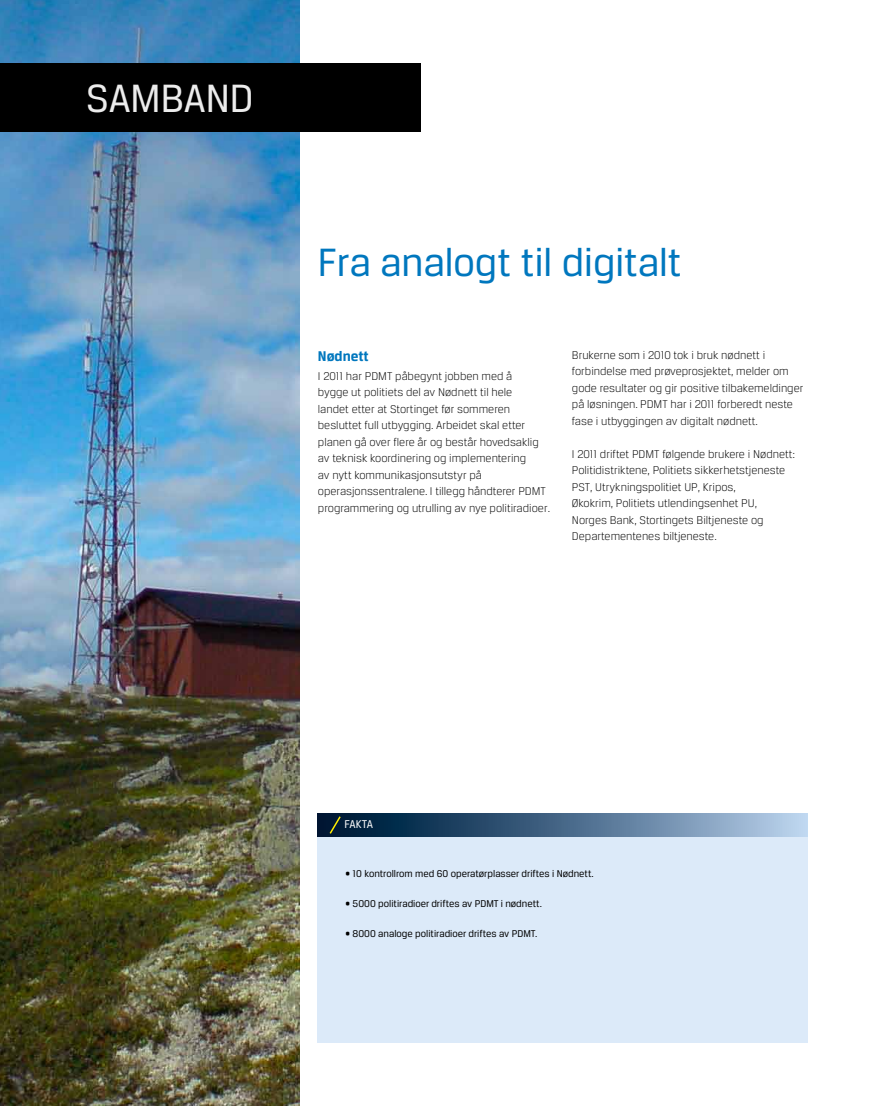
<style>
.page{position:relative;width:893px;height:1106px;background:#fff}
.page>*{position:absolute;margin:0;border:0;box-sizing:border-box;transform-origin:0 0}
.t1{font:42px "Breuer Text";color:#0077be}
.t2{font:42px "Breuer Text";color:#ececec}
.t3{font:700 15px "Breuer Text";color:#0077be}
.t4{font:300 12px/16.5px "Breuer Text";color:#000}
.t5{font:12px "Breuer Text";color:#fff}
.t6{font:10.5px "Breuer Text";color:#000}
</style>
<div class="page">
<img style="left:0;top:0;width:300px;height:1106px">
<svg style="left:73px;top:63px;width:31px;height:1px"></svg>
<div style="left:0;top:64px;width:421px;height:68px;background:#000"></div>
<div style="left:318px;top:825px;width:490px;height:217px;background:#dceaf9"></div>
<div style="left:318px;top:813px;width:490px;height:23px;background:linear-gradient(to right,#000a2b,#b5ceeb)"></div>
<svg style="left:328px;top:814px;width:14px;height:21px"></svg>
<h1 class="t2" style="left:86px;top:75px;width:164px">samband</h1>
<h1 class="t1" style="left:318px;top:239px;width:365px">Fra analogt til digitalt</h1>
<p class="t3" style="left:318px;top:348px;width:52px">Nødnett</p>
<p class="t4" style="left:318px;top:367px;width:234px">I 2011 har PDMT påbegynt jobben med å<br>bygge ut politiets del av Nødnett til hele<br>landet etter at Stortinget før sommeren besluttet full utbygging. Arbeidet skal etter planen gå over flere år og består hovedsaklig av teknisk koordinering og implementering<br>av nytt kommunikasjonsutstyr på operasjonssentralene. I tillegg håndterer PDMT programmering og utrulling av nye politiradioer.</p>
<p class="t4" style="left:572px;top:346px;width:233px">Brukerne som i 2010 tok i bruk nødnett i forbindelse med prøveprosjektet, melder om gode resultater og gir positive tilbakemeldinger på løsningen. PDMT har i 2011 forberedt neste fase i utbyggingen av digitalt nødnett.</p>
<p class="t4" style="left:572px;top:445px;width:225px">I 2011 driftet PDMT følgende brukere i Nødnett:<br>Politidistriktene, Politiets sikkerhetstjeneste PST, Utrykningspolitiet UP, Kripos,<br>Økokrim, Politiets utlendingsenhet PU,<br>N orges Bank, Stortingets Biltjeneste og Departementenes biltjeneste.</p>
<p class="t5" style="left:345px;top:818px;width:30px">fakta</p>
<p class="t6" style="left:346px;top:867px;width:250px">• 10 kontrollrom med 60 operatørplasser driftes i Nødnett.</p>
<p class="t6" style="left:346px;top:897px;width:198px">• 5000 politiradioer driftes av PDMT i nødnett.</p>
<p class="t6" style="left:346px;top:927px;width:193px">• 8000 analoge politiradioer driftes av PDMT.</p>
</div>
